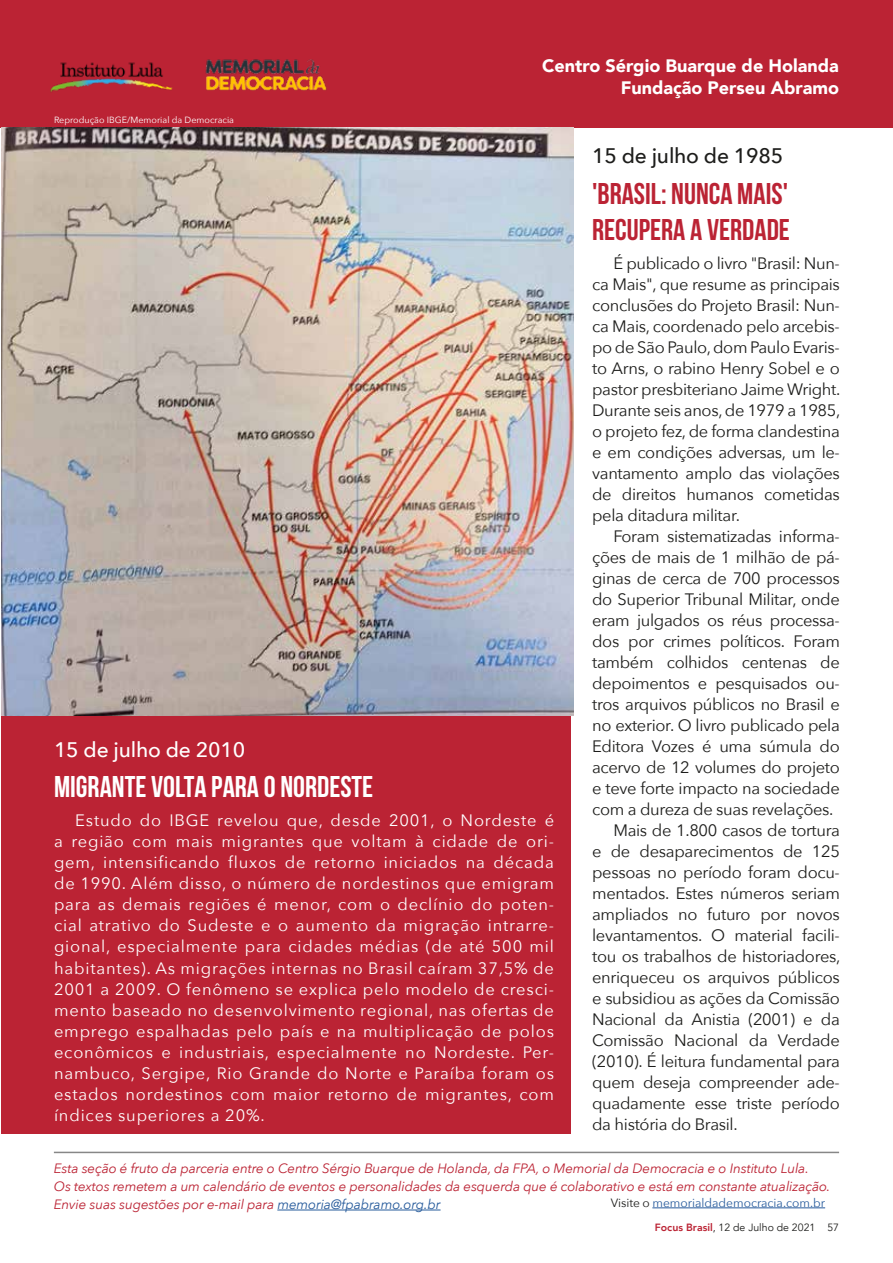
<style>
.page{position:relative;width:893px;height:1263px;background:#fff}
.page>*{position:absolute;margin:0;border:0;box-sizing:border-box;transform-origin:0 0}
.t1{font:700 30px/36px "Bebas Neue";color:#bb2334}
.t2{font:700 30px "Bebas Neue";color:#fff}
.t3{font:500 21px "Avenir Next";letter-spacing:-.01em;color:#1d1d1b}
.t4{font:500 21px "Avenir Next";letter-spacing:-.01em;color:#fff}
.t5{font:900 18px/21.6px "Avenir";color:#fff;text-align:right}
.t6{font:16.5px/21px "Avenir Next";letter-spacing:-.02em;color:#1d1d1b;text-align:justify}
.t7{font:16.5px/21px "Avenir Next";letter-spacing:.05em;color:#fff;text-align:justify}
.t8{font:italic 13.5px/18px "Avenir Next";letter-spacing:-.01em;color:#bb2334}
.t9{font:12px "Avenir Next";color:#275b9c}
.t10{font:10.5px "Avenir";color:#1d1d1b}
.t11{font:9px "Avenir Next";color:#fff}
.s1{color:#275b9c}
.s2{color:#1d1d1b}
.s3{font-weight:800;color:#bb2334}
</style>
<div class="page">
<div style="left:0;top:0;width:893px;height:128px;background:#bb2334"></div>
<div style="left:1px;top:121px;width:570px;height:1013px;background:#bb2334"></div>
<hr style="left:277px;top:1210px;width:164px;height:1px;background:#275b9c">
<hr style="left:54px;top:1152px;width:785px;height:1px;background:#878787">
<hr style="left:652px;top:1207px;width:173px;height:1px;background:#275b9c">
<img style="left:205px;top:59px;width:122px;height:32px">
<img style="left:50px;top:62px;width:123px;height:30px">
<img style="left:1px;top:128px;width:572px;height:588px">
<p class="t11" style="left:54px;top:112px;width:182px">Reprodução IBGE/Memorial da Democracia</p>
<p class="t5" style="left:542px;top:54px;width:298px">Centro Sérgio Buarque de Holanda<br>Fundação Perseu Abramo</p>
<p class="t4" style="left:54px;top:731px;width:193px">15 de julho de 2010</p>
<h1 class="t2" style="left:54px;top:770px;width:321px">MIGRANTE VOLTA PARA O NORDESTE</h1>
<p class="t7" style="left:54px;top:809px;width:502px;text-indent:21px">Estudo do IBGE revelou que, desde 2001, o Nordeste é a região com mais migrantes que voltam à cidade de ori&shy;gem, intensificando fluxos de retorno iniciados na década de 1990. Além disso, o número de nordestinos que emigram para as demais regiões é menor, com o declínio do poten&shy;cial atrativo do Sudeste e o aumento da migração intrarre&shy;gional, especialmente para cidades médias (de até 500 mil habitantes). As migrações internas no Brasil caíram 37,5% de 2001 a 2009. O fenômeno se explica pelo modelo de cresci&shy;mento baseado no desenvolvimento regional, nas ofertas de emprego espalhadas pelo país e na multiplicação de polos econômicos e industriais, especialmente no Nordeste. Per&shy;nambuco, Sergipe, Rio Grande do Norte e Paraíba foram os estados nordestinos com maior retorno de migrantes, com índices superiores a 20%.</p>
<p class="t3" style="left:592px;top:138px;width:193px">15 de julho de 1985</p>
<h1 class="t1" style="left:592px;top:175px;width:199px">'BRASIL: NUNCA MAIS'<br>RECUPERA A VERDADE</h1>
<p class="t6" style="left:592px;top:252px;width:250px;text-indent:21px">É publicado o livro "Brasil: Nun&shy;ca Mais", que resume as principais conclusões do Projeto Brasil: Nun&shy;ca Mais, coordenado pelo arcebis&shy;po de São Paulo, dom Paulo Evaris&shy;to Arns, o rabino Henry Sobel e o pastor presbiteriano Jaime Wright.<br>Durante seis anos, de 1979 a 1985, o projeto fez, de forma clandestina e em condições adversas, um le&shy;vantamento amplo das violações de direitos humanos cometidas pela ditadura militar.</p>
<p class="t6" style="left:613px;top:525px;width:228px">Foram sistematizadas informa-</p>
<p class="t6" style="left:592px;top:546px;width:249px">ções de mais de 1 milhão de pá-</p>
<p class="t6" style="left:592px;top:567px;width:249px">ginas de cerca de 700 processos</p>
<p class="t6" style="left:592px;top:588px;width:249px">do Superior Tribunal Militar, onde</p>
<p class="t6" style="left:592px;top:609px;width:249px">eram julgados os réus processa-</p>
<p class="t6" style="left:592px;top:630px;width:249px">dos por crimes políticos. Foram</p>
<p class="t6" style="left:592px;top:651px;width:249px">também colhidos centenas de</p>
<p class="t6" style="left:592px;top:672px;width:249px">depoimentos e pesquisados ou-</p>
<p class="t6" style="left:592px;top:693px;width:249px">tros arquivos públicos no Brasil e</p>
<p class="t6" style="left:592px;top:714px;width:249px">no exterior. O livro publicado pela</p>
<p class="t6" style="left:592px;top:735px;width:249px">Editora Vozes é uma súmula do</p>
<p class="t6" style="left:592px;top:756px;width:249px">acervo de 12 volumes do projeto</p>
<p class="t6" style="left:592px;top:777px;width:249px">e teve forte impacto na sociedade</p>
<p class="t6" style="left:592px;top:798px;width:243px">com a dureza de suas revelações.</p>
<p class="t6" style="left:613px;top:819px;width:228px">Mais de 1.800 casos de tortura</p>
<p class="t6" style="left:592px;top:840px;width:249px">e de desaparecimentos de 125</p>
<p class="t6" style="left:592px;top:861px;width:249px">pessoas no período foram docu-</p>
<p class="t6" style="left:592px;top:882px;width:249px">mentados. Estes números seriam</p>
<p class="t6" style="left:592px;top:903px;width:249px">ampliados no futuro por novos</p>
<p class="t6" style="left:592px;top:924px;width:249px">levantamentos. O material facili-</p>
<p class="t6" style="left:592px;top:945px;width:250px">tou os trabalhos de historiadores,</p>
<p class="t6" style="left:592px;top:966px;width:249px">enriqueceu os arquivos públicos</p>
<p class="t6" style="left:592px;top:987px;width:249px">e subsidiou as ações da Comissão</p>
<p class="t6" style="left:592px;top:1008px;width:249px">Nacional da Anistia (2001) e da</p>
<p class="t6" style="left:592px;top:1029px;width:249px">Comissão Nacional da Verdade</p>
<p class="t6" style="left:592px;top:1050px;width:249px">(2010). É leitura fundamental para</p>
<p class="t6" style="left:592px;top:1071px;width:249px">quem deseja compreender ade-</p>
<p class="t6" style="left:592px;top:1092px;width:249px">quadamente esse triste período</p>
<p class="t6" style="left:592px;top:1113px;width:147px">da história do Brasil.</p>
<p class="t8" style="left:54px;top:1159px;width:778px">Esta seção é fruto da parceria entre o Centro Sérgio Buarque de Holanda, da FPA, o Memorial da Democracia e o Instituto Lula.<br>Os textos remetem a um calendário de eventos e personalidades da esquerda que é colaborativo e está em constante atualização.<br>Envie suas sugestões por e-mail para <span class="s1">memoria@fpabramo.org.br</span></p>
<p class="t9" style="left:611px;top:1192px;width:216px"><span class="s2">Visite o</span> memorialdademocracia.com.br</p>
<p class="t10" style="left:655px;top:1221px;width:186px"><span class="s3">Focus Brasil</span>, 12 de Julho de 2021 57</p>
</div>
